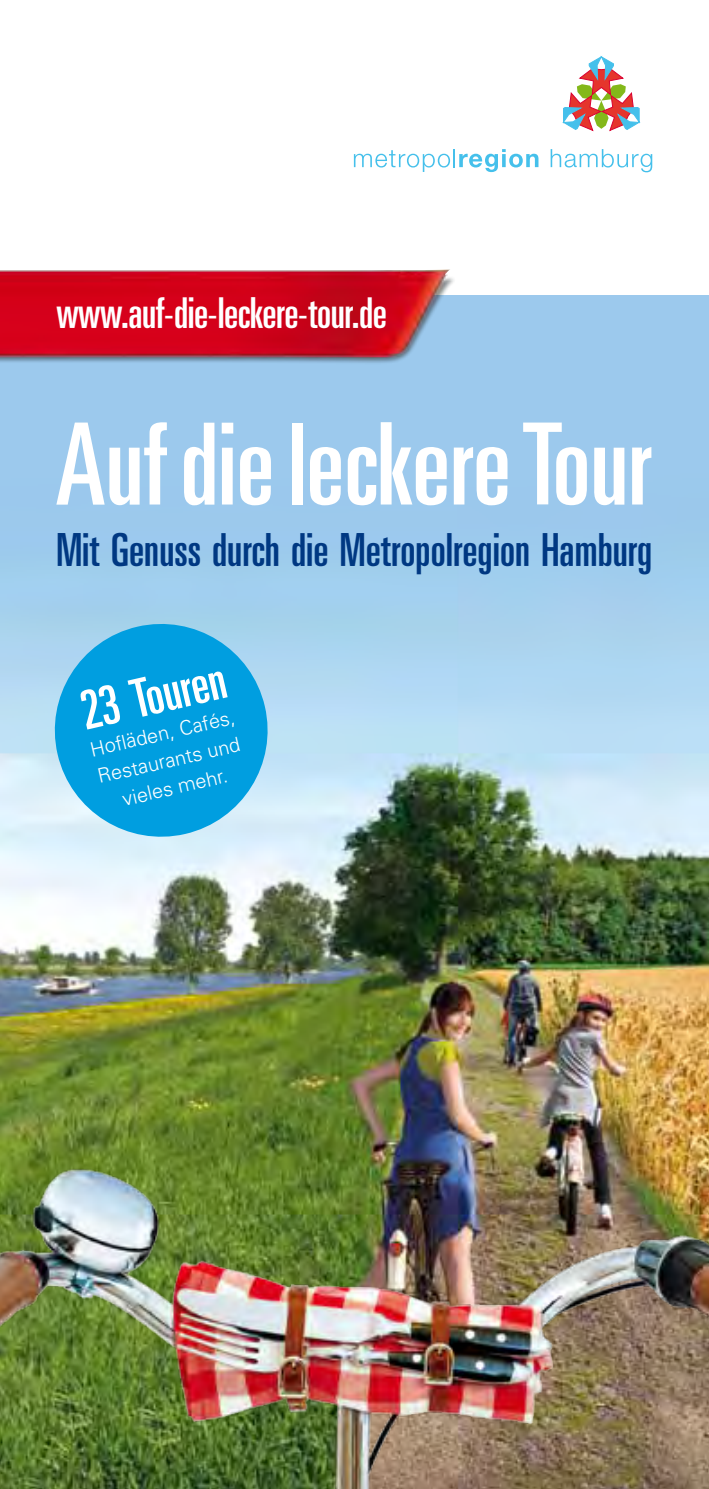
<style>
.page{position:relative;width:709px;height:1489px;background:#fff}
.page>*{position:absolute;margin:0;border:0;box-sizing:border-box;transform-origin:0 0}
.t1{font:117px "Univers Ultra Condensed BQ";letter-spacing:.01em;color:#fff}
.t2{font:55px "Univers Ultra Condensed BQ";color:#fff}
.t3{font:47px "Univers Ultra Condensed BQ";letter-spacing:.01em;color:#003882}
.t4{font:43.75px "Univers Ultra Condensed BQ";color:#fff}
.t5{font:300 20px/27.5px "Univers";color:#fff;text-align:center}
</style>
<div class="page">
<img style="left:0;top:295px;width:709px;height:815px">
<img style="left:0;top:269px;width:517px;height:107px">
<svg style="left:563px;top:57px;width:76px;height:74px"></svg>
<svg style="left:354px;top:149px;width:184px;height:23px"></svg>
<svg style="left:550px;top:149px;width:102px;height:23px"></svg>
<svg style="left:44px;top:613px;width:234px;height:234px;background:#43b5e6"></svg>
<img style="left:0;top:1110px;width:709px;height:378px">
<h3 class="t4" style="left:57px;top:288px;width:332px">www.auf-die-leckere-tour.de</h3>
<h1 class="t1" style="left:57px;top:399px;width:596px">Auf die leckere Tour</h1>
<h3 class="t3" style="left:57px;top:524px;width:597px">Mit Genuss durch die Metropolregion Hamburg</h3>
<h2 class="t2" style="left:76px;top:681px;width:148px;rotate:-13deg">23 Touren</h2>
<p class="t5" style="left:87px;top:735px;width:149px;rotate:-13deg">Hofl äden, Cafés,<br>Restaurants und vieles mehr.</p>
</div>
